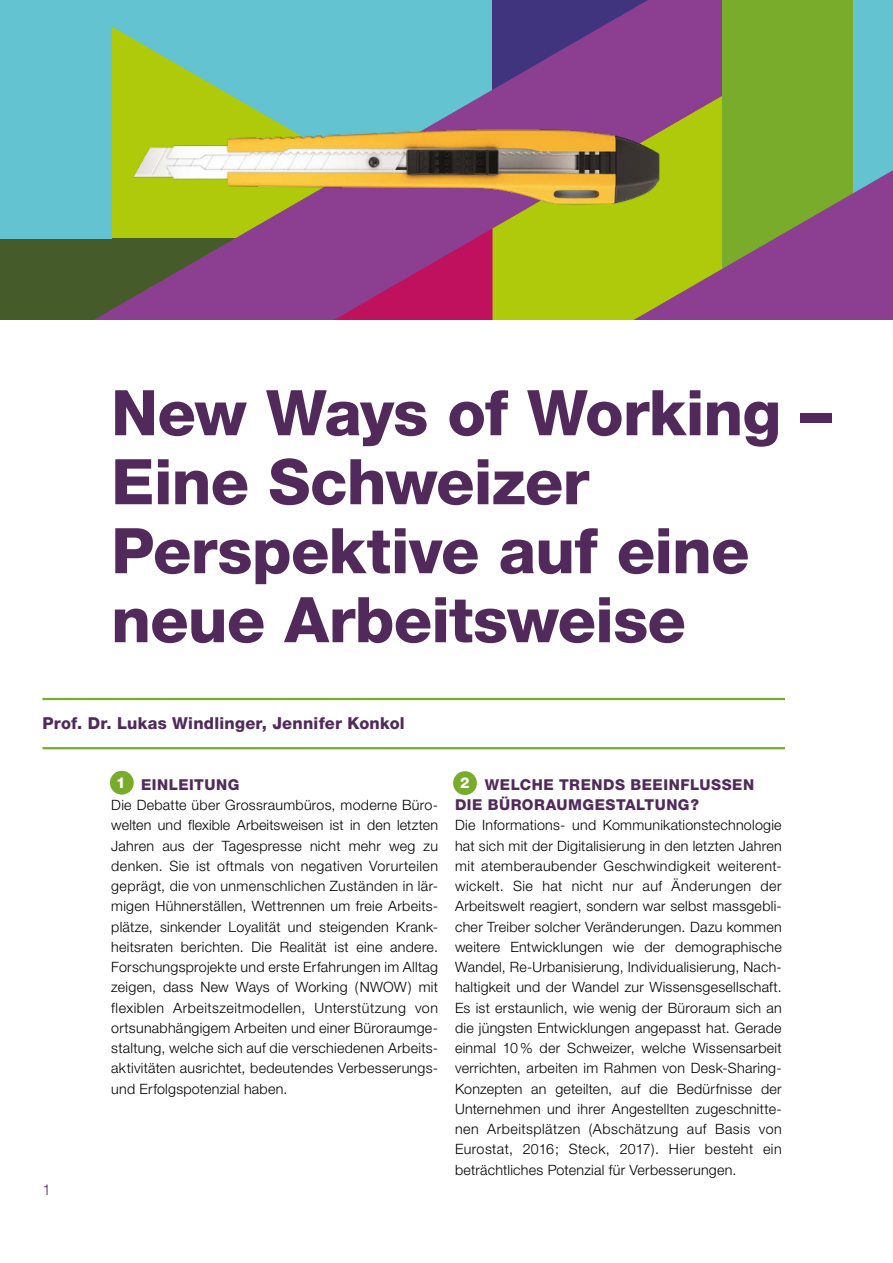
<style>
.page{position:relative;width:893px;height:1263px;background:#fff}
.page>*{position:absolute;margin:0;border:0;box-sizing:border-box;transform-origin:0 0}
.t1{font:800 63px/69px "Helvetica Neue";letter-spacing:-.015em;color:#512a5b}
.t2{font:800 16.5px "Helvetica Neue";letter-spacing:.015em;color:#512a5b}
.t3{font:800 15px/20.2px "Helvetica Neue";letter-spacing:.035em;color:#512a5b}
.t4{font:300 15px "Helvetica Neue";color:#512a5b}
.t5{font:300 14.25px/20.2px "Helvetica Neue";letter-spacing:.02em;color:#000;text-align:justify}
.s1{color:#fff}
</style>
<div class="page">
<div style="left:0;top:238px;width:674px;height:95px;background:#465b2a"></div>
<svg style="left:48px;top:0;width:674px;height:320px;background:#6e818e"></svg>
<div style="left:0;top:0;width:112px;height:238px;background:#63c3d1"></div>
<svg style="left:306px;top:73px;width:416px;height:17px;background:#757dae"></svg>
<svg style="left:492px;top:88px;width:230px;height:82px;background:#a39a38"></svg>
<div style="left:722px;top:0;width:131px;height:272px;background:#79ac2b"></div>
<img style="left:129px;top:90px;width:537px;height:147px">
<div style="left:853px;top:0;width:40px;height:218px;background:#63c3d1"></div>
<svg style="left:293px;top:170px;width:600px;height:150px;background:#9d7755"></svg>
<div style="left:0;top:320px;width:893px;height:755px;background:#fff"></div>
<hr style="left:43px;top:698px;width:742px;height:2px;background:#79ac2b">
<hr style="left:43px;top:747px;width:742px;height:2px;background:#79ac2b">
<div style="left:110px;top:771px;width:24px;height:24px;background:#79ac2b;border-radius:50%"></div>
<div style="left:453px;top:771px;width:24px;height:24px;background:#79ac2b;border-radius:50%"></div>
<h1 class="t1" style="left:111px;top:378px;width:722px">New Ways of Working –<br>Eine Schweizer<br>Perspektive auf eine neue Arbeitsweise</h1>
<p class="t2" style="left:43px;top:713px;width:364px">Prof. Dr. Lukas Windlinger, Jennifer Konkol</p>
<p class="t4" style="left:43px;top:1180px;width:10px">1</p>
<p class="t3" style="left:116px;top:774px;width:125px"><span class="s1">1</span> EINLEITUNG</p>
<p class="t5" style="left:111px;top:795px;width:328px">Die Debatte über Grossraumbüros, moderne Büro&shy;welten und flexible Arbeitsweisen ist in den letzten Jahren aus der Tagespresse nicht mehr weg zu denken. Sie ist oftmals von negativen Vorurteilen geprägt, die von unmenschlichen Zuständen in lär&shy;migen Hühnerställen, Wettrennen um freie Arbeits&shy;plätze, sinkender Loyalität und steigenden Krank&shy;heitsraten berichten. Die Realität ist eine andere.<br>Forschungsprojekte und erste Erfahrungen im Alltag zeigen, dass New Ways of Working (NWOW) mit flexiblen Arbeitszeitmodellen, Unterstützung von ortsunabhängigem Arbeiten und einer Büroraumge&shy;staltung, welche sich auf die verschiedenen Arbeits&shy;aktivitäten ausrichtet, bedeutendes Verbesserungs&shy;und Erfolgspotenzial haben.</p>
<p class="t3" style="left:455px;top:774px;width:301px;text-indent:5px"><span class="s1">2</span> WELCHE TRENDS BEEINFLUSSEN<br>DIE BÜRORAUMGESTALTUNG?</p>
<p class="t5" style="left:455px;top:815px;width:328px">Die Informations- und Kommunikationstechnologie hat sich mit der Digitalisierung in den letzten Jahren mit atemberaubender Geschwindigkeit weiterent&shy;wickelt. Sie hat nicht nur auf Änderungen der Arbeitswelt reagiert, sondern war selbst massgebli&shy;cher Treiber solcher Veränderungen. Dazu kommen weitere Entwicklungen wie der demographische Wandel, Re-Urbanisierung, Individualisierung, Nach&shy;haltigkeit und der Wandel zur Wissensgesellschaft.<br>Es ist erstaunlich, wie wenig der Büroraum sich an die jüngsten Entwicklungen angepasst hat. Gerade einmal 10% der Schweizer, welche Wissensarbeit verrichten, arbeiten im Rahmen von Desk-Sharing-Konzepten an geteilten, auf die Bedürfnisse der Unternehmen und ihrer Angestellten zugeschnitte&shy;nen Arbeitsplätzen (Abschätzung auf Basis von Eurostat, 2016; Steck, 2017). Hier besteht ein beträchtliches Potenzial für Verbesserungen.</p>
</div>
